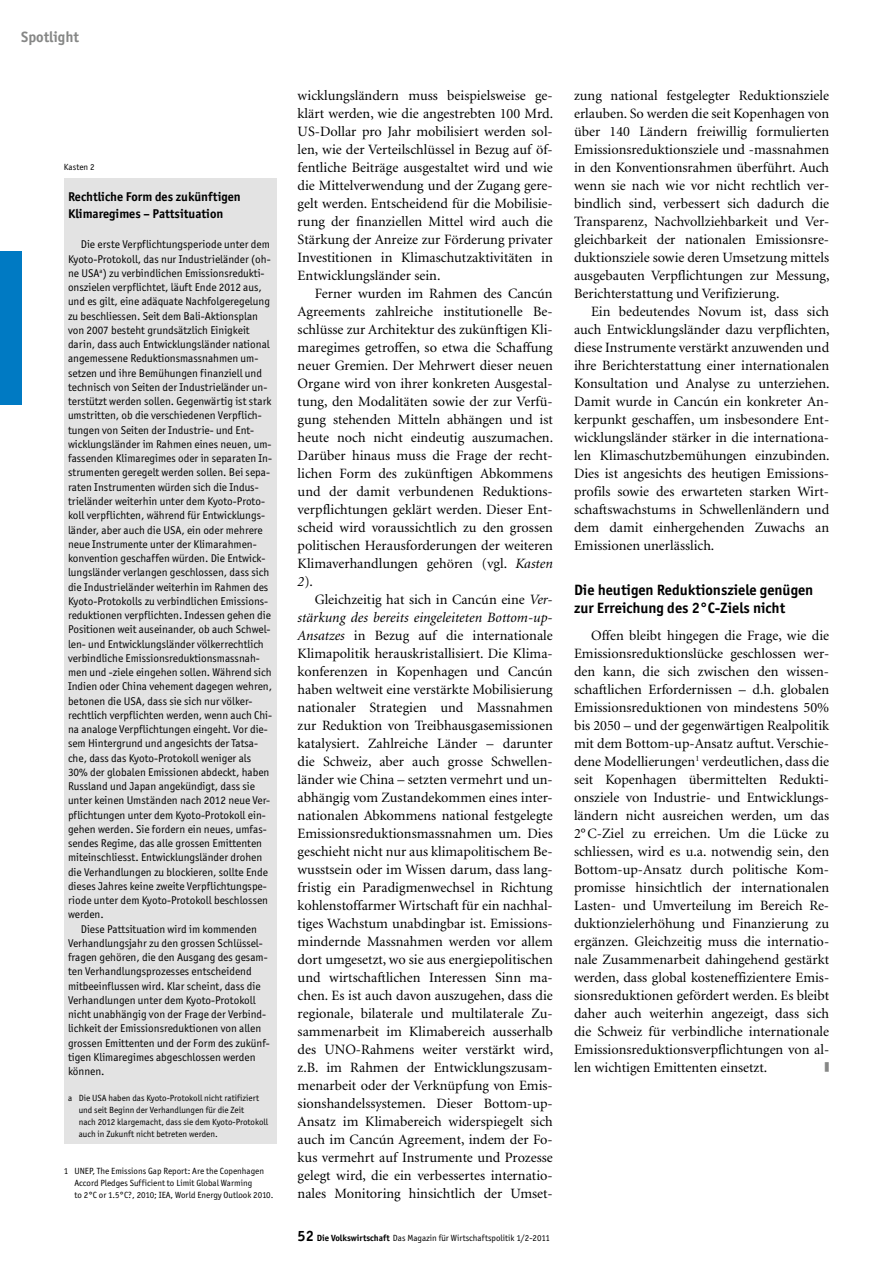
<style>
.page{position:relative;width:893px;height:1263px;background:#fff}
.page>*{position:absolute;margin:0;border:0;box-sizing:border-box;transform-origin:0 0}
.t1{font:700 15px/18px "Officina San ITC";color:#000}
.t2{font:700 15px "Officina San ITC";color:#868786}
.t3{font:14.25px/18px "Minion";color:#000;text-align:justify}
.t4{font:700 12.75px/16.5px "Officina San ITC";color:#000}
.t5{font:12px "Universal Newswith Comm Pi";color:#868786;scale:.4 1}
.t6{font:11.25px/14.2px "Officina San ITC";color:#000}
.t7{font:9px/12px "Officina San ITC";color:#000}
.s1{font-style:italic}
.s2{font-weight:700;font-size:15px}
.s3{font-weight:700}
</style>
<div class="page">
<div style="left:0;top:252px;width:21px;height:153px;background:#007ac3"></div>
<div style="left:64px;top:178px;width:212px;height:965px;background:#e3e3e3"></div>
<p class="t2" style="left:21px;top:27px;width:59px">Spotlight</p>
<p class="t7" style="left:64px;top:161px;width:32px">Kasten 2</p>
<p class="t4" style="left:68px;top:188px;width:174px">Rechtliche Form des zukünftigen<br>Klimaregimes – Pattsituation</p>
<p class="t6" style="left:68px;top:237px;width:206px;text-indent:13px">Die erste Verpflichtungsperiode unter dem Kyoto-Protokoll, das nur Industrieländer (oh&shy;ne USA<sup>a</sup>) zu verbindlichen Emissionsredukti&shy;onszielen verpflichtet, läuft Ende 2012 aus, und es gilt, eine adäquate Nachfolgeregelung zu beschliessen. Seit dem Bali-Aktionsplan von 2007 besteht grundsätzlich Einigkeit darin, dass auch Entwicklungsländer national angemessene Reduktionsmassnahmen um&shy;setzen und ihre Bemühungen finanziell und technisch von Seiten der Industrieländer un&shy;terstützt werden sollen. Gegenwärtig ist stark umstritten, ob die verschiedenen Verpflich&shy;tungen von Seiten der Industrie- und Ent&shy;wicklungsländer im Rahmen eines neuen, um&shy;fassenden Klimaregimes oder in separaten In&shy;strumenten geregelt werden sollen. Bei sepa&shy;raten Instrumenten würden sich die Indus&shy;trieländer weiterhin unter dem Kyoto-Proto&shy;koll verpflichten, während für Entwicklungs&shy;länder, aber auch die USA, ein oder mehrere neue Instrumente unter der Klimarahmen&shy;konvention geschaffen würden. Die Entwick&shy;lungsländer verlangen geschlossen, dass sich die Industrieländer weiterhin im Rahmen des Kyoto-Protokolls zu verbindlichen Emissions&shy;reduktionen verpflichten. Indessen gehen die Positionen weit auseinander, ob auch Schwel&shy;len- und Entwicklungsländer völkerrechtlich verbindliche Emissionsreduktionsmassnah&shy;men und -ziele eingehen sollen. Während sich Indien oder China vehement dagegen wehren, betonen die USA, dass sie sich nur völker&shy;rechtlich verpflichten werden, wenn auch Chi&shy;na analoge Verpflichtungen eingeht. Vor die&shy;sem Hintergrund und angesichts der Tatsa&shy;che, dass das Kyoto-Protokoll weniger als 30% der globalen Emissionen abdeckt, haben Russland und Japan angekündigt, dass sie unter keinen Umständen nach 2012 neue Ver&shy;pflichtungen unter dem Kyoto-Protokoll ein&shy;gehen werden. Sie fordern ein neues, umfas&shy;sendes Regime, das alle grossen Emittenten miteinschliesst. Entwicklungsländer drohen die Verhandlungen zu blockieren, sollte Ende dieses Jahres keine zweite Verpflichtungspe&shy;riode unter dem Kyoto-Protokoll beschlossen werden.</p>
<p class="t6" style="left:68px;top:922px;width:203px;text-indent:13px">Diese Pattsituation wird im kommenden Verhandlungsjahr zu den grossen Schlüssel&shy;fragen gehören, die den Ausgang des gesam&shy;ten Verhandlungsprozesses entscheidend mitbeeinflussen wird. Klar scheint, dass die Verhandlungen unter dem Kyoto-Protokoll nicht unabhängig von der Frage der Verbind&shy;lichkeit der Emissionsreduktionen von allen grossen Emittenten und der Form des zukünf&shy;tigen Klimaregimes abgeschlossen werden können.</p>
<p class="t7" style="left:79px;top:1092px;width:191px;text-indent:-11px">a Die USA haben das Kyoto-Protokoll nicht ratifiziert und seit Beginn der Verhandlungen für die Zeit<br>nach 2012 klargemacht, dass sie dem Kyoto-Protokoll auch in Zukunft nicht betreten werden.</p>
<p class="t7" style="left:74px;top:1164px;width:201px;text-indent:-11px">1 UNEP, The Emissions Gap Report: Are the Copenhagen<br>Accord Pledges Sufficient to Limit Global Warming<br>to 2°C or 1.5°C?, 2010; IEA, World Energy Outlook 2010.</p>
<p class="t3" style="left:298px;top:86px;width:257px">wicklungsländern muss beispielsweise ge&shy;klärt werden, wie die angestrebten 100 Mrd.<br>US-Dollar pro Jahr mobilisiert werden sol&shy;len, wie der Verteilschlüssel in Bezug auf öf&shy;fentliche Beiträge ausgestaltet wird und wie die Mittelverwendung und der Zugang gere&shy;gelt werden. Entscheidend für die Mobilisie&shy;rung der finanziellen Mittel wird auch die Stärkung der Anreize zur Förderung privater Investitionen in Klimaschutzaktivitäten in Entwicklungsländer sein.</p>
<p class="t3" style="left:298px;top:284px;width:257px;text-align:left;text-indent:17px">Ferner wurden im Rahmen des Cancún Agreements zahlreiche institutionelle Be&shy;schlüsse zur Architektur des zukünftigen Kli&shy;maregimes getroffen, so etwa die Schaffung neuer Gremien. Der Mehrwert dieser neuen Organe wird von ihrer konkreten Ausgestal&shy;tung, den Modalitäten sowie der zur Verfü&shy;gung stehenden Mitteln abhängen und ist heute noch nicht eindeutig auszumachen.<br>Darüber hinaus muss die Frage der recht&shy;lichen Form des zukünftigen Abkommens und der damit verbundenen Reduktions&shy;verpflichtungen geklärt werden. Dieser Ent&shy;scheid wird voraussichtlich zu den grossen politischen Herausforderungen der weiteren Klimaverhandlungen gehören (vgl. <span class="s1">Kasten 2</span>).</p>
<p class="t3" style="left:298px;top:590px;width:257px;text-align:left;text-indent:17px">Gleichzeitig hat sich in Cancún eine <span class="s1">Ver&shy;stärkung des bereits eingeleiteten Bottom-up-Ansatzes</span> in Bezug auf die internationale Klimapolitik herauskristallisiert. Die Klima&shy;konferenzen in Kopenhagen und Cancún haben weltweit eine verstärkte Mobilisierung nationaler Strategien und Massnahmen zur Reduktion von Treibhausgasemissionen katalysiert. Zahlreiche Länder – darunter die Schweiz, aber auch grosse Schwellen&shy;länder wie China – setzten vermehrt und un&shy;abhängig vom Zustandekommen eines inter&shy;nationalen Abkommens national festgelegte Emissionsreduktionsmassnahmen um. Dies geschieht nicht nur aus klimapolitischem Be&shy;wusstsein oder im Wissen darum, dass lang&shy;fristig ein Paradigmenwechsel in Richtung kohlenstoffarmer Wirtschaft für ein nachhal&shy;tiges Wachstum unabdingbar ist. Emissions&shy;mindernde Massnahmen werden vor allem dort umgesetzt, wo sie aus energiepolitischen und wirtschaftlichen Interessen Sinn ma&shy;chen. Es ist auch davon auszugehen, dass die regionale, bilaterale und multilaterale Zu&shy;sammenarbeit im Klimabereich ausserhalb des UNO-Rahmens weiter verstärkt wird, z.B. im Rahmen der Entwicklungszusam&shy;menarbeit oder der Verknüpfung von Emis&shy;sionshandelssystemen. Dieser Bottom-up-Ansatz im Klimabereich widerspiegelt sich auch im Cancún Agreement, indem der Fo&shy;kus vermehrt auf Instrumente und Prozesse gelegt wird, die ein verbessertes internatio&shy;nales Monitoring hinsichtlich der Umset-</p>
<p class="t7" style="left:298px;top:1232px;width:254px"><span class="s2">52</span> <span class="s3">Die Volkswirtschaft</span> Das Magazin für Wirtschaftspolitik 1/2-2011</p>
<p class="t3" style="left:574px;top:86px;width:257px">zung national festgelegter Reduktionsziele erlauben. So werden die seit Kopenhagen von über 140 Ländern freiwillig formulierten Emissionsreduktionsziele und -massnahmen in den Konventionsrahmen überführt. Auch wenn sie nach wie vor nicht rechtlich ver&shy;bindlich sind, verbessert sich dadurch die Transparenz, Nachvollziehbarkeit und Ver&shy;gleichbarkeit der nationalen Emissionsre&shy;duktionsziele sowie deren Umsetzung mittels ausgebauten Verpflichtungen zur Messung, Berichterstattung und Verifizierung.</p>
<p class="t3" style="left:574px;top:302px;width:257px;text-indent:17px">Ein bedeutendes Novum ist, dass sich auch Entwicklungsländer dazu verpflichten, diese Instrumente verstärkt anzuwenden und ihre Berichterstattung einer internationalen Konsultation und Analyse zu unterziehen.<br>Damit wurde in Cancún ein konkreter An&shy;kerpunkt geschaffen, um insbesondere Ent&shy;wicklungsländer stärker in die internationa&shy;len Klimaschutzbemühungen einzubinden.<br>Dies ist angesichts des heutigen Emissions&shy;profils sowie des erwarteten starken Wirt&shy;schaftswachstums in Schwellenländern und dem damit einhergehenden Zuwachs an Emissionen unerlässlich.</p>
<p class="t1" style="left:574px;top:580px;width:241px">Die heutigen Reduktionsziele genügen zur Erreichung des 2°C-Ziels nicht</p>
<p class="t3" style="left:574px;top:626px;width:257px;text-indent:17px">Offen bleibt hingegen die Frage, wie die Emissionsreduktionslücke geschlossen wer&shy;den kann, die sich zwischen den wissen&shy;schaftlichen Erfordernissen – d.h. globalen Emissionsreduktionen von mindestens 50% bis 2050 – und der gegenwärtigen Realpolitik mit dem Bottom-up-Ansatz auftut. Verschie&shy;dene Modellierungen<sup>1</sup> verdeutlichen, dass die seit Kopenhagen übermittelten Redukti&shy;onsziele von Industrie- und Entwicklungs&shy;ländern nicht ausreichen werden, um das 2°C-Ziel zu erreichen. Um die Lücke zu schliessen, wird es u.a. notwendig sein, den Bottom-up-Ansatz durch politische Kom&shy;promisse hinsichtlich der internationalen Lasten- und Umverteilung im Bereich Re&shy;duktionzielerhöhung und Finanzierung zu ergänzen. Gleichzeitig muss die internatio&shy;nale Zusammenarbeit dahingehend gestärkt werden, dass global kosteneffizientere Emis&shy;sionsreduktionen gefördert werden. Es bleibt daher auch weiterhin angezeigt, dass sich die Schweiz für verbindliche internationale Emissionsreduktionsverpflichtungen von al&shy;len wichtigen Emittenten einsetzt.</p>
<p class="t5" style="left:825px;top:1062px;width:12px">m</p>
</div>
